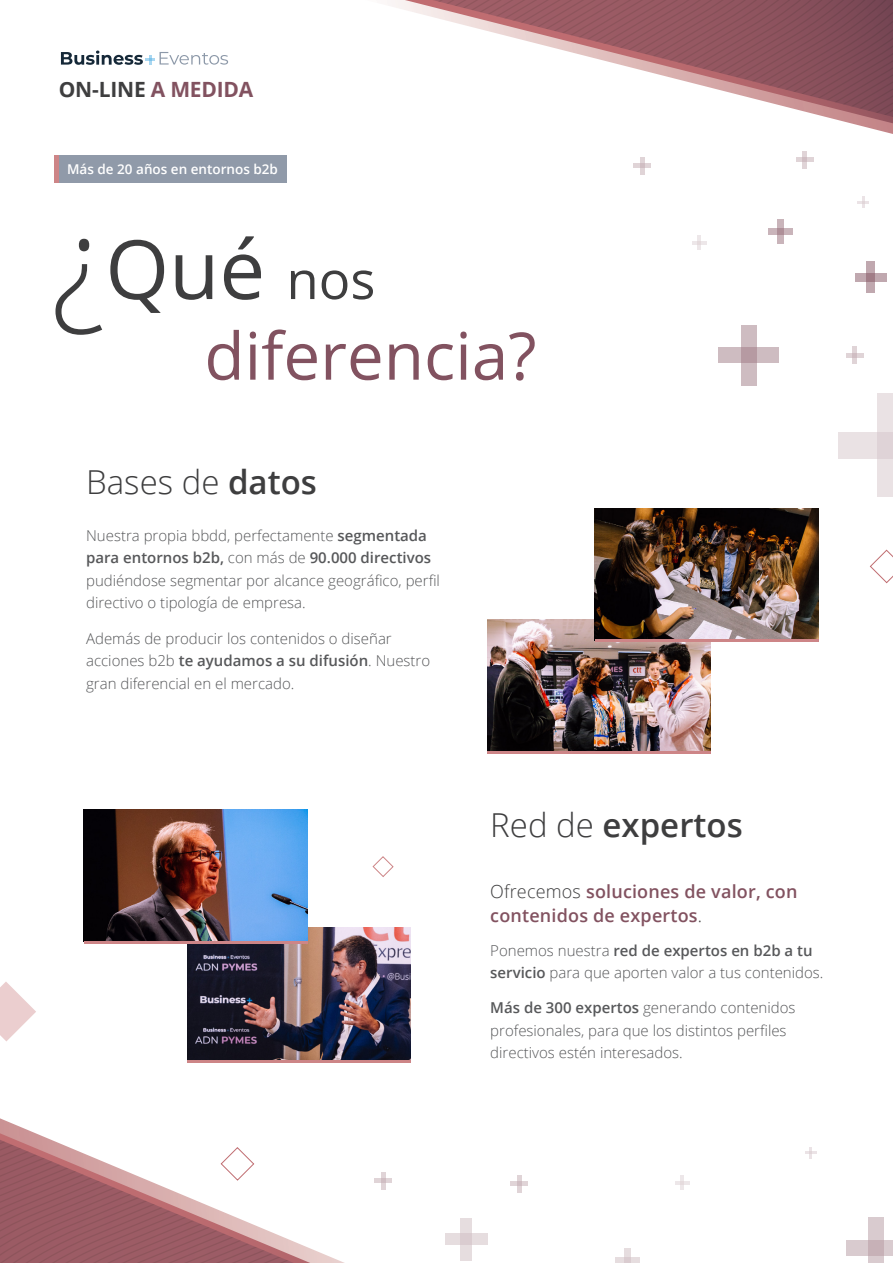
<style>
.page{position:relative;width:893px;height:1263px;background:#fff}
.page>*{position:absolute;margin:0;border:0;box-sizing:border-box;transform-origin:0 0}
.t1{font:300 130.8px "Open Sans";color:#3e3e3f}
.t2{font:81.75px "Open Sans";color:#3e3e3f}
.t3{font:65.55px "Open Sans";color:#825260}
.t4{font:600 33px "Open Sans";color:#3e3e3f}
.t5{font:300 33px "Open Sans";color:#3e3e3f}
.t6{font:700 21px "Open Sans";letter-spacing:-.01em;color:#3e3e3f}
.t7{font:600 18px/24px "Open Sans";letter-spacing:.01em;color:#825260}
.Body{font:300 15px/22.5px "Open Sans";color:#57585a}
.Sección{font:600 13.5px "Open Sans";color:#fff}
.s1{color:#825260}
.s2{font-size:52.5px}
.s3{font-weight:600}
.s4{font-weight:300}
.s5{font-weight:300;color:#3e3e3f}
</style>
<div class="page">
<svg style="left:372px;top:856px;width:22px;height:21px"></svg>
<svg style="left:0;top:982px;width:36px;height:41px"></svg>
<svg style="left:870px;top:550px;width:23px;height:33px"></svg>
<svg style="left:391px;top:0;width:502px;height:134px"></svg>
<svg style="left:777px;top:219px;width:7px;height:24px"></svg>
<svg style="left:768px;top:228px;width:25px;height:6px"></svg>
<div style="left:866px;top:261px;width:9px;height:32px;background:#c0a8af"></div>
<svg style="left:855px;top:273px;width:32px;height:9px"></svg>
<div style="left:877px;top:394px;width:16px;height:103px;background:#eae2e4"></div>
<div style="left:838px;top:432px;width:55px;height:27px;background:linear-gradient(to right,#eee7e8,#e0d5d9)"></div>
<div style="left:741px;top:325px;width:15px;height:61px;background:#cebcc1"></div>
<svg style="left:718px;top:348px;width:61px;height:15px"></svg>
<hr style="left:697px;top:236px;width:4px;height:14px;background:#ede7e9">
<hr style="left:692px;top:241px;width:14px;height:4px;background:#ede7e9">
<div style="left:852px;top:347px;width:5px;height:17px;background:#e0d4d7"></div>
<svg style="left:846px;top:353px;width:17px;height:5px"></svg>
<svg style="left:802px;top:151px;width:5px;height:18px"></svg>
<svg style="left:796px;top:158px;width:17px;height:4px"></svg>
<svg style="left:858px;top:197px;width:11px;height:11px"></svg>
<div style="left:640px;top:157px;width:5px;height:17px;background:#e0d4d7"></div>
<svg style="left:634px;top:163px;width:17px;height:5px"></svg>
<div style="left:625px;top:1248px;width:6px;height:15px;background:#e6dddf"></div>
<svg style="left:616px;top:1257px;width:24px;height:6px"></svg>
<div style="left:461px;top:1218px;width:11px;height:42px;background:#e6dddf"></div>
<svg style="left:445px;top:1233px;width:43px;height:11px"></svg>
<div style="left:868px;top:1218px;width:16px;height:45px;background:#d9cbcf"></div>
<svg style="left:846px;top:1240px;width:47px;height:16px"></svg>
<hr style="left:680px;top:1175px;width:4px;height:15px;background:#ede7e9">
<hr style="left:675px;top:1181px;width:14px;height:3px;background:#825260">
<svg style="left:517px;top:1175px;width:4px;height:18px"></svg>
<svg style="left:510px;top:1182px;width:18px;height:4px"></svg>
<svg style="left:805px;top:1147px;width:11px;height:11px"></svg>
<hr style="left:381px;top:1172px;width:4px;height:17px;background:#e0d4d7">
<svg style="left:374px;top:1178px;width:18px;height:5px"></svg>
<svg style="left:0;top:1023px;width:313px;height:240px"></svg>
<svg style="left:61px;top:51px;width:167px;height:14px"></svg>
<img style="left:487px;top:620px;width:224px;height:131px">
<img style="left:188px;top:927px;width:223px;height:133px">
<img style="left:595px;top:508px;width:223px;height:131px">
<img style="left:84px;top:809px;width:223px;height:133px">
<div style="left:59px;top:156px;width:227px;height:27px;background:#909aa9"></div>
<div style="left:54px;top:156px;width:5px;height:27px;background:#cd8587"></div>
<hr style="left:188px;top:1060px;width:223px;height:2px;background:#cd8587">
<hr style="left:487px;top:751px;width:224px;height:2px;background:#cd8587">
<hr style="left:595px;top:639px;width:223px;height:3px;background:#cd8587">
<hr style="left:84px;top:942px;width:223px;height:2px;background:#cd8587">
<h3 class="t6" style="left:59px;top:75px;width:196px">ON-LINE <span class="s1">A MEDIDA</span></h3>
<p class="Sección" style="left:67px;top:160px;width:212px">Más de 20 años en entornos b2b</p>
<p class="t1" style="left:51px;top:172px;width:57px">¿</p>
<p class="t2" style="left:105px;top:213px;width:271px">Qué <span class="s2">nos</span></p>
<p class="t3" style="left:204px;top:311px;width:333px">diferencia?</p>
<p class="t5" style="left:86px;top:459px;width:232px">Bases de <span class="s3">datos</span></p>
<p class="Body" style="left:86px;top:524px;width:355px">Nuestra propia bbdd, perfectamente <span class="s3">segmentada para entornos b2b,</span> con más de <span class="s3">90.000 directivos </span>pudiéndose segmentar por alcance geográfico, perfil directivo o tipología de empresa.</p>
<p class="Body" style="left:86px;top:627px;width:346px">Además de producir los contenidos o diseñar acciones b2b <span class="s3">te ayudamos a su difusión</span>. Nuestro gran diferencial en el mercado.</p>
<p class="t4" style="left:490px;top:802px;width:254px"><span class="s4">Red de</span> expertos</p>
<p class="t7" style="left:490px;top:879px;width:309px"><span class="s5">Ofrecemos</span> soluciones de valor, con contenidos de expertos<span class="s5">.</span></p>
<p class="Body" style="left:490px;top:938px;width:335px">Ponemos nuestra <span class="s3">red de expertos en b2b a tu servicio</span> para que aporten valor a tus contenidos.</p>
<p class="Body" style="left:490px;top:996px;width:307px"><span class="s3">Más de 300 expertos</span> generando contenidos profesionales, para que los distintos perfiles directivos estén interesados.</p>
</div>
